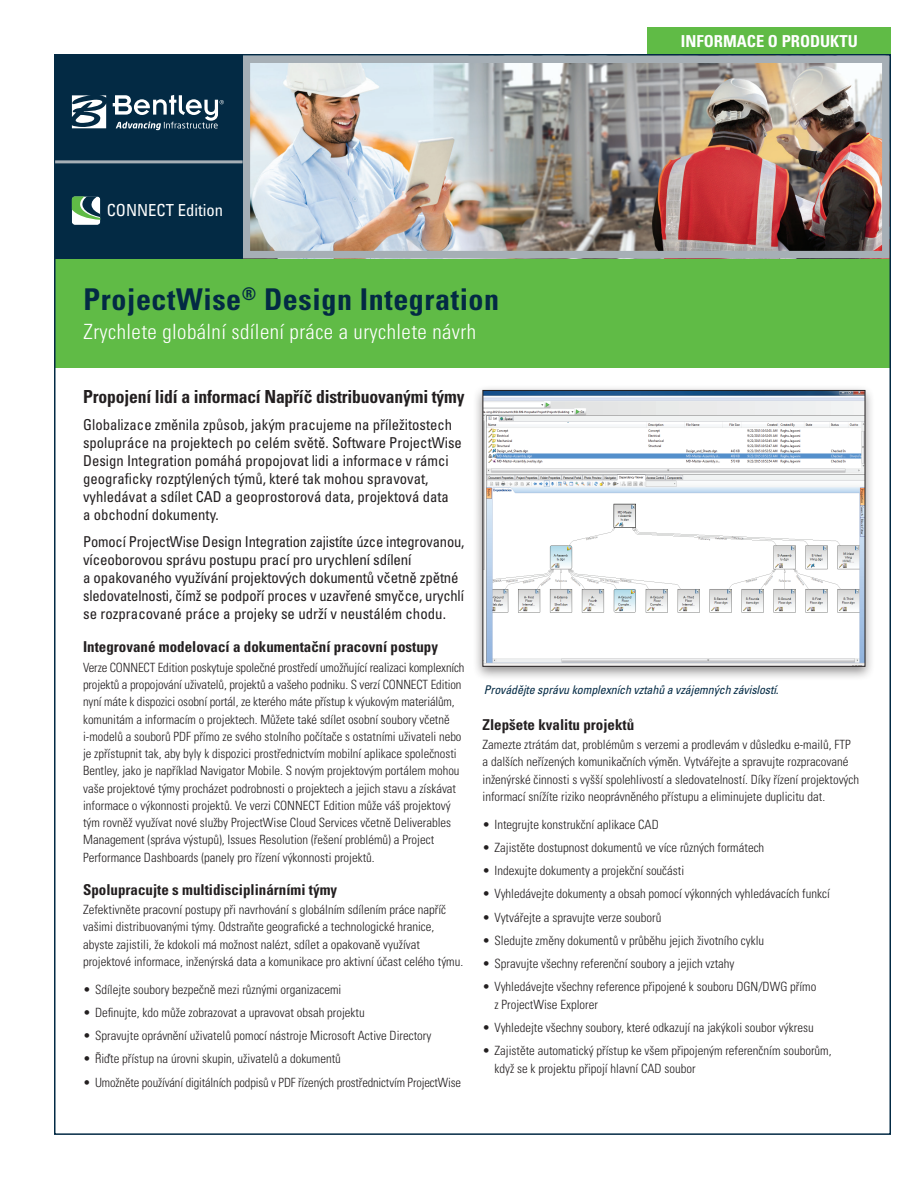
<style>
.page{position:relative;width:918px;height:1188px;background:#fff}
.page>*{position:absolute;margin:0;border:0;box-sizing:border-box;transform-origin:0 0}
.t1{font:700 condensed 30px "Univers CE";letter-spacing:.02em;color:#032a44}
.t2{font:300 condensed 21px "Univers CE";letter-spacing:.02em;color:#fff}
.t3{font:700 condensed 18px "Univers CE";letter-spacing:-.01em;color:#231f20}
.t4{font:condensed 16.65px "Univers";color:#fff}
.t5{font:700 condensed 16.5px "Univers CE";color:#fff}
.t6{font:condensed 15px/18px "Univers CE";color:#231f20}
.t7{font:700 condensed 15px "Univers CE";color:#231f20}
.t8{font:300 condensed 12.75px/17.2px "Univers CE";color:#231f20}
.t9{font:italic condensed 12px "Univers CE";letter-spacing:-.01em;color:#032a44}
</style>
<div class="page">
<div style="left:648px;top:27px;width:243px;height:27px;background:#60bb46"></div>
<div style="left:55px;top:258px;width:836px;height:110px;background:#60bb46"></div>
<img style="left:252px;top:65px;width:629px;height:184px">
<div style="left:243px;top:56px;width:647px;height:202px;border:8px solid #a6afb6"></div>
<div style="left:472px;top:384px;width:404px;height:297px;background:#231f20;opacity:.5"></div>
<svg style="left:482px;top:389px;width:384px;height:278px"></svg>
<div style="left:55px;top:55px;width:188px;height:105px;background:#032a44"></div>
<div style="left:55px;top:161px;width:188px;height:97px;background:#032a44"></div>
<hr style="left:55px;top:160px;width:188px;height:3px;background:#a6afb6">
<svg style="left:72px;top:196px;width:28px;height:29px"></svg>
<svg style="left:72px;top:95px;width:34px;height:33px"></svg>
<svg style="left:113px;top:95px;width:111px;height:35px"></svg>
<h3 class="t4" style="left:107px;top:200px;width:118px">CONNECT Edition</h3>
<h1 class="t1" style="left:84px;top:282px;width:417px">ProjectWise<sup>®</sup> Design Integration</h1>
<h2 class="t2" style="left:84px;top:320px;width:394px">Zrychlete globální sdílení práce a urychlete návrh</h2>
<p class="t5" style="left:681px;top:32px;width:178px">INFORMACE O PRODUKTU</p>
<h3 class="t3" style="left:83px;top:387px;width:383px">Propojení lidí a informací Napříč distribuovanými týmy</h3>
<p class="t6" style="left:83px;top:416px;width:380px">Globalizace změnila způsob, jakým pracujeme na příležitostech spolupráce na projektech po celém světě. Software ProjectWise Design Integration pomáhá propojovat lidi a informace v rámci geograficky rozptýlených týmů, které tak mohou spravovat, vyhledávat a sdílet CAD a geoprostorová data, projektová data<br>a obchodní dokumenty.</p>
<p class="t6" style="left:83px;top:533px;width:383px">Pomocí ProjectWise Design Integration zajistíte úzce integrovanou, víceoborovou správu postupu prací pro urychlení sdílení<br>a opakovaného využívání projektových dokumentů včetně zpětné sledovatelnosti, čímž se podpoří proces v uzavřené smyčce, urychlí se rozpracované práce a projeky se udrží v neustálém chodu.</p>
<p class="t7" style="left:83px;top:639px;width:356px">Integrované modelovací a dokumentační pracovní postupy</p>
<p class="t8" style="left:83px;top:659px;width:383px">Verze CONNECT Edition poskytuje společné prostředí umožňující realizaci komplexních projektů a propojování uživatelů, projektů a vašeho podniku. S verzí CONNECT Edition nyní máte k dispozici osobní portál, ze kterého máte přístup k výukovým materiálům, komunitám a informacím o projektech. Můžete také sdílet osobní soubory včetně i-modelů a souborů PDF přímo ze svého stolního počítače s ostatními uživateli nebo je zpřístupnit tak, aby byly k dispozici prostřednictvím mobilní aplikace společnosti Bentley, jako je například Navigator Mobile. S novým projektovým portálem mohou vaše projektové týmy procházet podrobnosti o projektech a jejich stavu a získávat informace o výkonnosti projektů. Ve verzi CONNECT Edition může váš projektový tým rovněž využívat nové služby ProjectWise Cloud Services včetně Deliverables Management (správa výstupů), Issues Resolution (řešení problémů) a Project Performance Dashboards (panely pro řízení výkonnosti projektů.</p>
<p class="t7" style="left:83px;top:881px;width:256px">Spolupracujte s multidisciplinárními týmy</p>
<p class="t8" style="left:83px;top:901px;width:382px">Zefektivněte pracovní postupy při navrhování s globálním sdílením práce napříč vašimi distribuovanými týmy. Odstraňte geografické a technologické hranice, abyste zajistili, že kdokoli má možnost nalézt, sdílet a opakovaně využívat projektové informace, inženýrská data a komunikace pro aktivní účast celého týmu.</p>
<p class="t8" style="left:83px;top:981px;width:260px">• Sdílejte soubory bezpečně mezi různými organizacemi</p>
<p class="t8" style="left:83px;top:1004px;width:283px">• Definujte, kdo může zobrazovat a upravovat obsah projektu</p>
<p class="t8" style="left:83px;top:1027px;width:350px">• Spravujte oprávnění uživatelů pomocí nástroje Microsoft Active Directory</p>
<p class="t8" style="left:83px;top:1051px;width:259px">• Řiďte přístup na úrovni skupin, uživatelů a dokumentů</p>
<p class="t8" style="left:83px;top:1074px;width:380px">• Umožněte používání digitálních podpisů v PDF řízených prostřednictvím ProjectWise</p>
<p class="t9" style="left:484px;top:683px;width:296px">Provádějte správu komplexních vztahů a vzájemných závislostí.</p>
<p class="t7" style="left:483px;top:716px;width:153px">Zlepšete kvalitu projektů</p>
<p class="t8" style="left:483px;top:736px;width:378px">Zamezte ztrátám dat, problémům s verzemi a prodlevám v důsledku e-mailů, FTP a dalších neřízených komunikačních výměn. Vytvářejte a spravujte rozpracované inženýrské činnosti s vyšší spolehlivostí a sledovatelností. Díky řízení projektových informací snížíte riziko neoprávněného přístupu a eliminujete duplicitu dat.</p>
<p class="t8" style="left:483px;top:816px;width:178px">• Integrujte konstrukční aplikace CAD</p>
<p class="t8" style="left:483px;top:839px;width:283px">• Zajistěte dostupnost dokumentů ve více různých formátech</p>
<p class="t8" style="left:483px;top:862px;width:203px">• Indexujte dokumenty a projekční součásti</p>
<p class="t8" style="left:483px;top:886px;width:349px">• Vyhledávejte dokumenty a obsah pomocí výkonných vyhledávacích funkcí</p>
<p class="t8" style="left:483px;top:909px;width:180px">• Vytvářejte a spravujte verze souborů</p>
<p class="t8" style="left:483px;top:932px;width:283px">• Sledujte změny dokumentů v průběhu jejich životního cyklu</p>
<p class="t8" style="left:483px;top:955px;width:254px">• Spravujte všechny referenční soubory a jejich vztahy</p>
<p class="t8" style="left:495px;top:979px;width:323px;text-indent:-12px">• Vyhledávejte všechny reference připojené k souboru DGN/DWG přímo z ProjectWise Explorer</p>
<p class="t8" style="left:483px;top:1019px;width:333px">• Vyhledejte všechny soubory, které odkazují na jakýkoli soubor výkresu</p>
<p class="t8" style="left:495px;top:1042px;width:339px;text-indent:-12px">• Zajistěte automatický přístup ke všem připojeným referenčním souborům, když se k projektu připojí hlavní CAD soubor</p>
</div>
